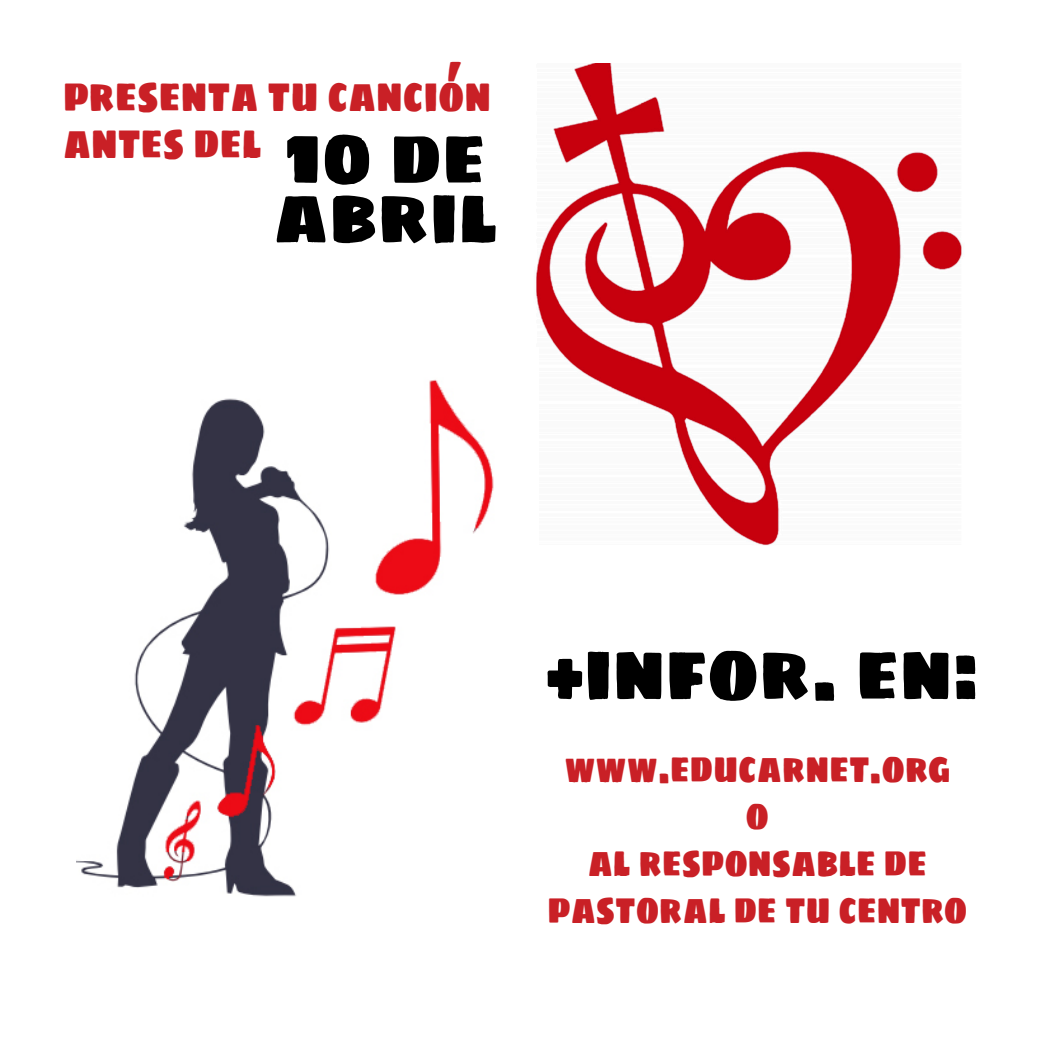
<style>
.page{position:relative;width:1042px;height:1042px;background:#fff}
.page>*{position:absolute;margin:0;border:0;box-sizing:border-box;transform-origin:0 0}
.t1{font:80.33px "Sigmar One";color:#000;scale:.86 1}
.t2{font:46.2px/47.2px "Sigmar One";color:#c92026;scale:.76 1}
.t3{font:41.3px "Sigmar One";color:#c92026;scale:.76 1}
</style>
<div class="page">
<img style="left:536px;top:63px;width:426px;height:483px">
<img style="left:77px;top:347px;width:461px;height:550px">
<p class="t2" style="left:63px;top:69px;width:565px">PRESENTA TU CANCIÓN<br>ANTES DEL</p>
<p class="t1" style="left:285px;top:88px;width:236px">10 DE</p>
<p class="t1" style="left:273px;top:147px;width:262px">ABRIL</p>
<p class="t1" style="left:546px;top:604px;width:505px">+INFOR. EN:</p>
<p class="t3" style="left:564px;top:733px;width:509px">WWW.EDUCARNET.ORG</p>
<p class="t3" style="left:745px;top:780px;width:33px">O</p>
<p class="t3" style="left:588px;top:827px;width:448px">AL RESPONSABLE DE</p>
<p class="t3" style="left:547px;top:874px;width:554px">PASTORAL DE TU CENTRO</p>
</div>
